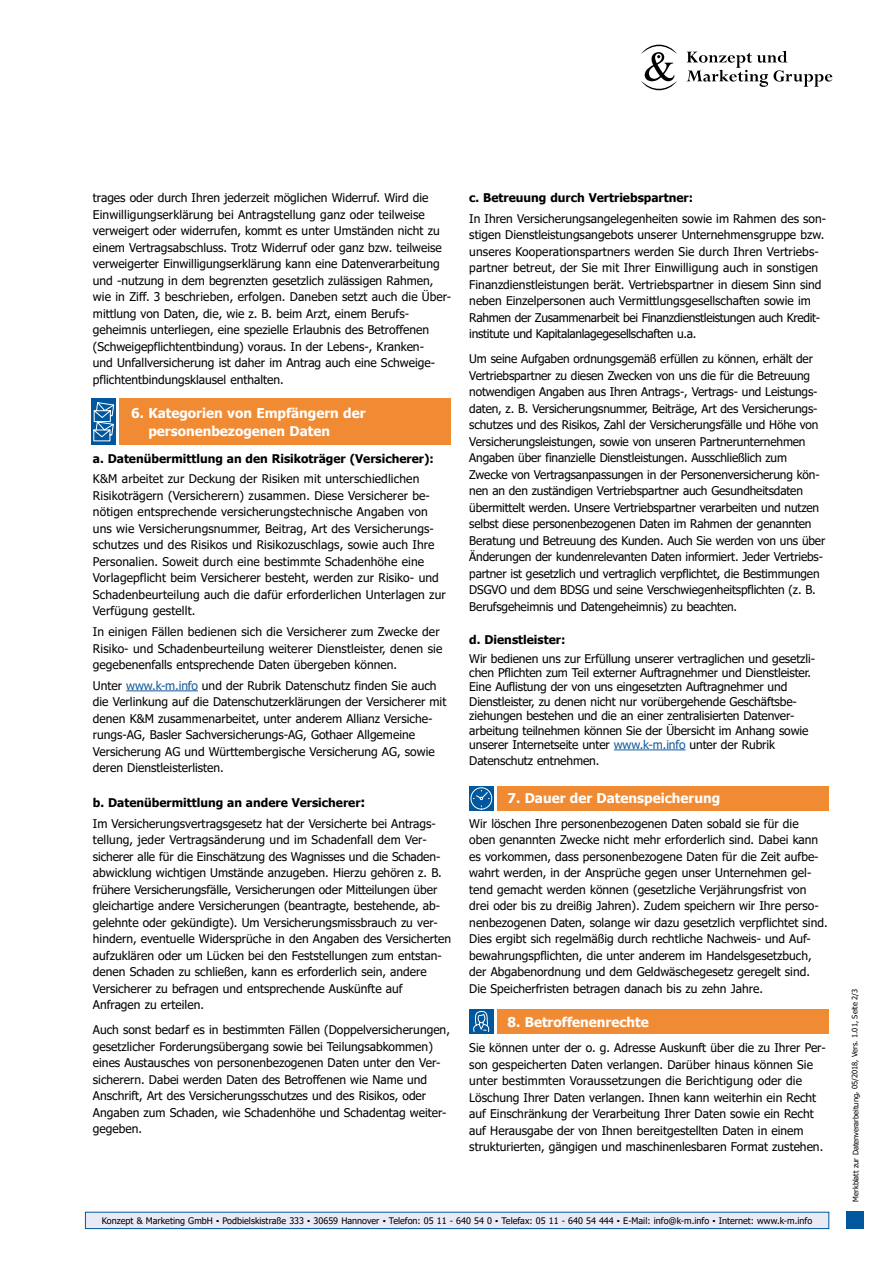
<style>
.page{position:relative;width:893px;height:1263px;background:#fff}
.page>*{position:absolute;margin:0;border:0;box-sizing:border-box;transform-origin:0 0}
.t1{font:700 13.5px/18px "Tahoma";color:#fff}
.t2{font:12px/16.5px "Tahoma";color:#000}
.t3{font:700 12px "Tahoma";color:#000}
.t4{font:9px "Tahoma";color:#000}
.t5{font:7.5px "Tahoma";color:#000}
.s1{color:#165b9a}
.s2{font-weight:700}
.s3{font-weight:700;font-size:13.5px}
</style>
<div class="page">
<div style="left:497px;top:1009px;width:332px;height:25px;background:#f08b33"></div>
<div style="left:469px;top:1009px;width:25px;height:25px;background:#00579d"></div>
<div style="left:497px;top:786px;width:332px;height:25px;background:#f08b33"></div>
<svg style="left:469px;top:786px;width:25px;height:25px"></svg>
<svg style="left:470px;top:787px;width:22px;height:22px"></svg>
<svg style="left:473px;top:1011px;width:16px;height:21px"></svg>
<div style="left:119px;top:398px;width:332px;height:47px;background:#f08b33"></div>
<div style="left:91px;top:398px;width:25px;height:47px;background:#00579d"></div>
<hr style="left:126px;top:690px;width:72px;height:1px;background:#165b9a">
<hr style="left:614px;top:749px;width:72px;height:1px;background:#165b9a">
<div style="left:85px;top:1212px;width:744px;height:16px;background:#e8ebf5"></div>
<div style="left:85px;top:1212px;width:744px;height:17px;border:1px solid #00579d"></div>
<div style="left:846px;top:1212px;width:17px;height:17px;background:#00579d"></div>
<svg style="left:641px;top:45px;width:36px;height:45px"></svg>
<svg style="left:687px;top:51px;width:145px;height:36px"></svg>
<svg style="left:93px;top:402px;width:21px;height:39px"></svg>
<p class="t2" style="left:93px;top:190px;width:360px">trages oder durch Ihren jederzeit möglichen Widerruf. Wird die Einwilligungserklärung bei Antragstellung ganz oder teilweise verweigert oder widerrufen, kommt es unter Umständen nicht zu einem Vertragsabschluss. Trotz Widerruf oder ganz bzw. teilweise verweigerter Einwilligungserklärung kann eine Datenverarbeitung und -nutzung in dem begrenzten gesetzlich zulässigen Rahmen, wie in Ziff. 3 beschrieben, erfolgen. Daneben setzt auch die Über&shy;mittlung von Daten, die, wie z. B. beim Arzt, einem Berufs&shy;geheimnis unterliegen, eine spezielle Erlaubnis des Betroffenen (Schweigepflichtentbindung) voraus. In der Lebens-, Kranken-<br>und Unfallversicherung ist daher im Antrag auch eine Schweige&shy;pflichtentbindungsklausel enthalten.</p>
<p class="t1" style="left:148px;top:405px;width:219px;text-indent:-17px">6. Kategorien von Empfängern der personenbezogenen Daten</p>
<p class="t3" style="left:93px;top:450px;width:342px">a. Datenübermittlung an den Risikoträger (Versicherer):</p>
<p class="t2" style="left:93px;top:471px;width:354px">K&amp;M arbeitet zur Deckung der Risiken mit unterschiedlichen Risikoträgern (Versicherern) zusammen. Diese Versicherer be&shy;nötigen entsprechende versicherungstechnische Angaben von uns wie Versicherungsnummer, Beitrag, Art des Versicherungs&shy;schutzes und des Risikos und Risikozuschlags, sowie auch Ihre Personalien. Soweit durch eine bestimmte Schadenhöhe eine Vorlagepflicht beim Versicherer besteht, werden zur Risiko- und Schadenbeurteilung auch die dafür erforderlichen Unterlagen zur Verfügung gestellt.</p>
<p class="t2" style="left:93px;top:624px;width:351px">In einigen Fällen bedienen sich die Versicherer zum Zwecke der<br>Risiko- und Schadenbeurteilung weiterer Dienstleister, denen sie gegebenenfalls entsprechende Daten übergeben können.</p>
<p class="t2" style="left:93px;top:678px;width:355px">Unter <span class="s1">www.k-m.info</span> und der Rubrik Datenschutz finden Sie auch die Verlinkung auf die Datenschutzerklärungen der Versicherer mit denen K&amp;M zusammenarbeitet, unter anderem Allianz Versiche&shy;rungs-AG, Basler Sachversicherungs-AG, Gothaer Allgemeine Versicherung AG und Württembergische Versicherung AG, sowie deren Dienstleisterlisten.</p>
<p class="t2" style="left:93px;top:793px;width:344px;line-height:20.7px"><span class="s2">b. Datenübermittlung an andere Versicherer</span><span class="s3">:<br></span>Im Versicherungsvertragsgesetz hat der Versicherte bei Antrags-</p>
<p class="t2" style="left:93px;top:832px;width:360px">tellung, jeder Vertragsänderung und im Schadenfall dem Ver&shy;sicherer alle für die Einschätzung des Wagnisses und die Schaden&shy;abwicklung wichtigen Umstände anzugeben. Hierzu gehören z. B. frühere Versicherungsfälle, Versicherungen oder Mitteilungen über gleichartige andere Versicherungen (beantragte, bestehende, ab&shy;gelehnte oder gekündigte). Um Versicherungsmissbrauch zu ver&shy;hindern, eventuelle Widersprüche in den Angaben des Versicherten aufzuklären oder um Lücken bei den Feststellungen zum entstan&shy;denen Schaden zu schließen, kann es erforderlich sein, andere Versicherer zu befragen und entsprechende Auskünfte auf Anfragen zu erteilen.</p>
<p class="t2" style="left:93px;top:1022px;width:359px">Auch sonst bedarf es in bestimmten Fällen (Doppelversicherungen, gesetzlicher Forderungsübergang sowie bei Teilungsabkommen) eines Austausches von personenbezogenen Daten unter den Ver&shy;sicherern. Dabei werden Daten des Betroffenen wie Name und Anschrift, Art des Versicherungsschutzes und des Risikos, oder Angaben zum Schaden, wie Schadenhöhe und Schadentag weiter&shy;gegeben.</p>
<p class="t3" style="left:469px;top:189px;width:225px">c. Betreuung durch Vertriebspartner:</p>
<p class="t2" style="left:469px;top:211px;width:358px">In Ihren Versicherungsangelegenheiten sowie im Rahmen des son&shy;stigen Dienstleistungsangebots unserer Unternehmensgruppe bzw. unseres Kooperationspartners werden Sie durch Ihren Vertriebs&shy;partner betreut, der Sie mit Ihrer Einwilligung auch in sonstigen Finanzdienstleistungen berät. Vertriebspartner in diesem Sinn sind neben Einzelpersonen auch Vermittlungsgesellschaften sowie im Rahmen der Zusammenarbeit bei Finanzdienstleistungen auch Kredit&shy;institute und Kapitalanlagegesellschaften u.a.</p>
<p class="t2" style="left:469px;top:351px;width:357px">Um seine Aufgaben ordnungsgemäß erfüllen zu können, erhält der Vertriebspartner zu diesen Zwecken von uns die für die Betreuung notwendigen Angaben aus Ihren Antrags-, Vertrags- und Leistungs&shy;daten, z. B. Versicherungsnummer, Beiträge, Art des Versicherungs&shy;schutzes und des Risikos, Zahl der Versicherungsfälle und Höhe von Versicherungsleistungen, sowie von unseren Partnerunternehmen Angaben über finanzielle Dienstleistungen. Ausschließlich zum Zwecke von Vertragsanpassungen in der Personenversicherung kön&shy;nen an den zuständigen Vertriebspartner auch Gesundheitsdaten übermittelt werden. Unsere Vertriebspartner verarbeiten und nutzen selbst diese personenbezogenen Daten im Rahmen der genannten Beratung und Betreuung des Kunden. Auch Sie werden von uns über Änderungen der kundenrelevanten Daten informiert. Jeder Vertriebs&shy;partner ist gesetzlich und vertraglich verpflichtet, die Bestimmungen DSGVO und dem BDSG und seine Verschwiegenheitspflichten (z. B.<br>Berufsgeheimnis und Datengeheimnis) zu beachten.</p>
<p class="t3" style="left:469px;top:631px;width:98px">d. Dienstleister:</p>
<p class="t2" style="left:469px;top:652px;width:347px;line-height:14.4px">Wir bedienen uns zur Erfüllung unserer vertraglichen und gesetzli&shy;chen Pflichten zum Teil externer Auftragnehmer und Dienstleister.<br>Eine Auflistung der von uns eingesetzten Auftragnehmer und Dienstleister, zu denen nicht nur vorübergehende Geschäftsbe&shy;ziehungen bestehen und die an einer zentralisierten Datenver&shy;arbeitung teilnehmen können Sie der Übersicht im Anhang sowie unserer Internetseite unter <span class="s1">www.k-m.info</span> unter der Rubrik</p>
<p class="t2" style="left:469px;top:753px;width:132px">Datenschutz entnehmen.</p>
<p class="t1" style="left:508px;top:789px;width:214px">7. Dauer der Datenspeicherung</p>
<p class="t2" style="left:469px;top:816px;width:360px">Wir löschen Ihre personenbezogenen Daten sobald sie für die oben genannten Zwecke nicht mehr erforderlich sind. Dabei kann es vorkommen, dass personenbezogene Daten für die Zeit aufbe&shy;wahrt werden, in der Ansprüche gegen unser Unternehmen gel&shy;tend gemacht werden können (gesetzliche Verjährungsfrist von drei oder bis zu dreißig Jahren). Zudem speichern wir Ihre perso&shy;nenbezogenen Daten, solange wir dazu gesetzlich verpflichtet sind.<br>Dies ergibt sich regelmäßig durch rechtliche Nachweis- und Auf&shy;bewahrungspflichten, die unter anderem im Handelsgesetzbuch, der Abgabenordnung und dem Geldwäschegesetz geregelt sind.<br>Die Speicherfristen betragen danach bis zu zehn Jahre.</p>
<p class="t1" style="left:508px;top:1014px;width:143px">8. Betroffenenrechte</p>
<p class="t2" style="left:469px;top:1040px;width:358px">Sie können unter der o. g. Adresse Auskunft über die zu Ihrer Per&shy;son gespeicherten Daten verlangen. Darüber hinaus können Sie unter bestimmten Voraussetzungen die Berichtigung oder die Löschung Ihrer Daten verlangen. Ihnen kann weiterhin ein Recht auf Einschränkung der Verarbeitung Ihrer Daten sowie ein Recht auf Herausgabe der von Ihnen bereitgestellten Daten in einem strukturierten, gängigen und maschinenlesbaren Format zustehen.</p>
<p class="t4" style="left:102px;top:1214px;width:712px">Konzept &amp; Marketing GmbH ▪ Podbielskistraße 333 ▪ 30659 Hannover ▪ Telefon: 05 11 - 640 54 0 ▪ Telefax: 05 11 - 640 54 444 ▪ E-Mail: info@k-m.info ▪ Internet: www.k-m.info</p>
<p class="t5" style="left:850px;top:1201px;width:215px;rotate:-90deg">Merkblatt zur Datenverarbeitung, 05/2018, Vers. 1.01, Seite 2/3</p>
</div>
